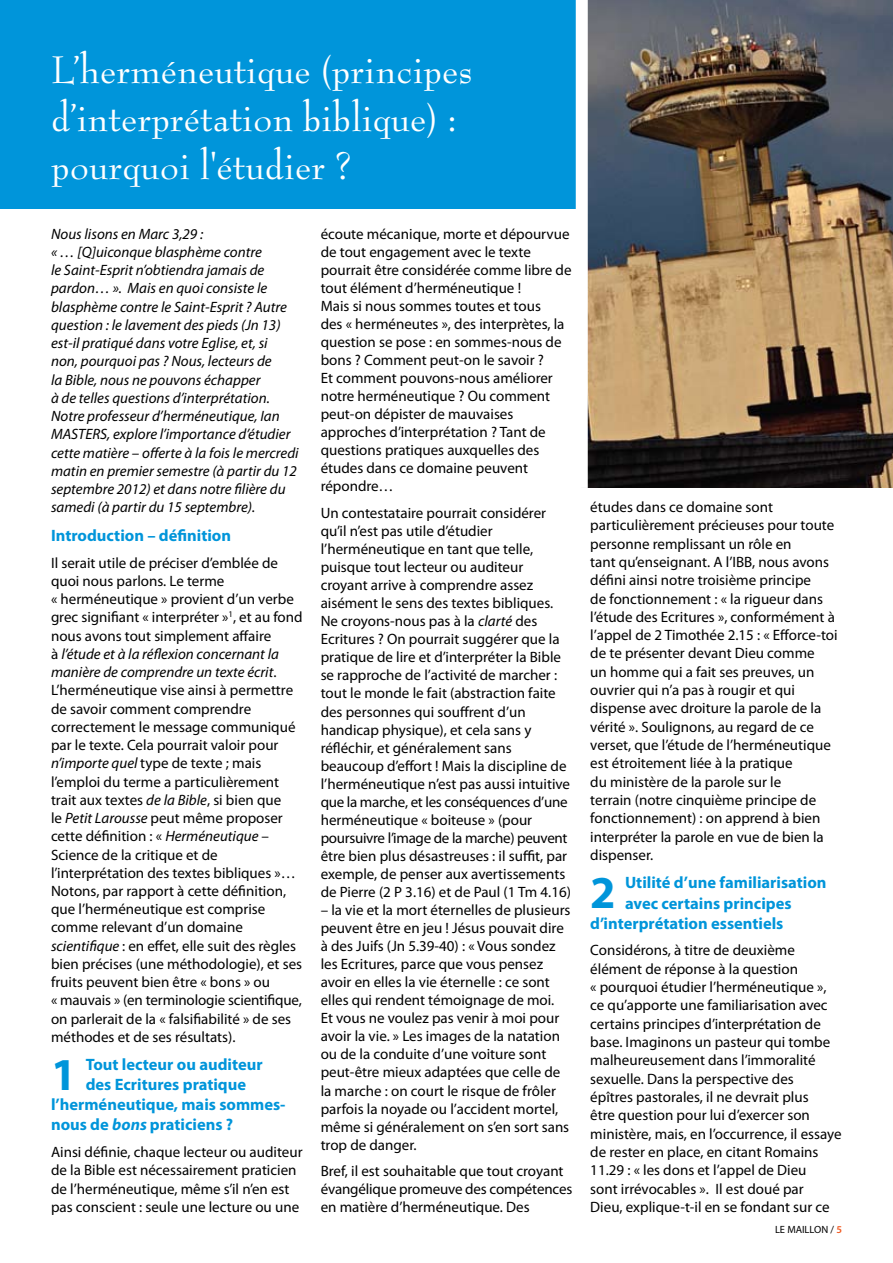
<style>
.page{position:relative;width:893px;height:1263px;background:#fff}
.page>*{position:absolute;margin:0;border:0;box-sizing:border-box;transform-origin:0 0}
.t1{font:700 45.9px "Myriad Pro";color:#0095da}
.t2{font:42px/48px "Bernhard Modern Std";color:#fff}
.t3{font:700 16.5px "Myriad Pro";color:#0095da}
.t4{font:15px/18.3px "Myriad Pro";color:#000}
.t5{font:italic 15px/18.3px "Myriad Pro";color:#000}
.t6{font:10.5px "Myriad Pro";color:#000}
.s1{font-style:italic}
.s2{font-weight:600;color:#f15a22}
</style>
<div class="page">
<div style="left:0;top:0;width:893px;height:208px;background:#0095da"></div>
<img style="left:588px;top:0;width:305px;height:488px">
<div style="left:576px;top:0;width:12px;height:488px;background:#fff"></div>
<h2 class="t2" style="left:51px;top:47px;width:423px">L’herméneutique (principes d’interprétation biblique) : pourquoi l'étudier ?</h2>
<p class="t5" style="left:51px;top:224px;width:249px">Nous lisons en Marc 3,29 :<br>« … [Q]uiconque blasphème contre<br>le Saint-Esprit n’obtiendra jamais de pardon… ». Mais en quoi consiste le blasphème contre le Saint-Esprit ? Autre question : le lavement des pieds (Jn 13) est-il pratiqué dans votre Eglise, et, si<br>non, pourquoi pas ? Nous, lecteurs de<br>la Bible, nous ne pouvons échapper<br>à de telles questions d’interprétation.<br>Notre professeur d’herméneutique, Ian MASTERS, explore l’importance d’étudier cette matière – offerte à la fois le mercredi matin en premier semestre (à partir du 12 septembre 2012) et dans notre filière du samedi (à partir du 15 septembre).</p>
<p class="t3" style="left:51px;top:525px;width:182px">Introduction – définition</p>
<p class="t4" style="left:51px;top:553px;width:253px">Il serait utile de préciser d’emblée de quoi nous parlons. Le terme<br>« herméneutique » provient d’un verbe grec signifiant « interpréter »<sup>1</sup>, et au fond nous avons tout simplement affaire<br>à <span class="s1">l’étude et à la réflexion concernant la manière de comprendre un texte écrit</span>.<br>L’herméneutique vise ainsi à permettre de savoir comment comprendre correctement le message communiqué par le texte. Cela pourrait valoir pour <span class="s1">n’importe quel</span> type de texte ; mais l’emploi du terme a particulièrement trait aux textes <span class="s1">de la Bible</span>, si bien que<br>le <span class="s1">Petit Larousse</span> peut même proposer cette définition : « <span class="s1">Herméneutique</span> – Science de la critique et de l’interprétation des textes bibliques »… Notons, par rapport à cette définition, que l’herméneutique est comprise comme relevant d’un domaine <span class="s1">scientifique</span> : en effet, elle suit des règles bien précises (une méthodologie), et ses fruits peuvent bien être « bons » ou<br>« mauvais » (en terminologie scientifique, on parlerait de la « falsifiabilité » de ses méthodes et de ses résultats).</p>
<h1 class="t1" style="left:51px;top:1045px;width:27px">1</h1>
<p class="t3" style="left:86px;top:1054px;width:178px">Tout lecteur ou auditeur</p>
<p class="t3" style="left:86px;top:1074px;width:162px">des Ecritures pratique</p>
<p class="t3" style="left:51px;top:1094px;width:236px">l’herméneutique, mais sommes-</p>
<p class="t3" style="left:51px;top:1114px;width:184px">nous de <span class="s1">bons</span> praticiens ?</p>
<p class="t4" style="left:51px;top:1143px;width:253px">Ainsi définie, chaque lecteur ou auditeur de la Bible est nécessairement praticien de l’herméneutique, même s’il n’en est pas conscient : seule une lecture ou une</p>
<p class="t4" style="left:321px;top:224px;width:252px">écoute mécanique, morte et dépourvue de tout engagement avec le texte pourrait être considérée comme libre de tout élément d’herméneutique !<br>Mais si nous sommes toutes et tous<br>des « herméneutes », des interprètes, la question se pose : en sommes-nous de bons ? Comment peut-on le savoir ?<br>Et comment pouvons-nous améliorer notre herméneutique ? Ou comment peut-on dépister de mauvaises approches d’interprétation ? Tant de questions pratiques auxquelles des études dans ce domaine peuvent répondre…</p>
<p class="t4" style="left:321px;top:504px;width:252px">Un contestataire pourrait considérer qu’il n’est pas utile d’étudier l’herméneutique en tant que telle, puisque tout lecteur ou auditeur croyant arrive à comprendre assez aisément le sens des textes bibliques.<br>Ne croyons-nous pas à la <span class="s1">clarté</span> des Ecritures ? On pourrait suggérer que la pratique de lire et d’interpréter la Bible se rapproche de l’activité de marcher : tout le monde le fait (abstraction faite des personnes qui souffrent d’un handicap physique), et cela sans y réfléchir, et généralement sans beaucoup d’effort ! Mais la discipline de l’herméneutique n’est pas aussi intuitive que la marche, et les conséquences d’une herméneutique « boiteuse » (pour poursuivre l’image de la marche) peuvent être bien plus désastreuses : il suffit, par exemple, de penser aux avertissements de Pierre (2 P 3.16) et de Paul (1 Tm 4.16)</p>
<p class="t4" style="left:321px;top:901px;width:251px">– la vie et la mort éternelles de plusieurs peuvent être en jeu ! Jésus pouvait dire à des Juifs (Jn 5.39-40) : « Vous sondez les Ecritures, parce que vous pensez avoir en elles la vie éternelle : ce sont elles qui rendent témoignage de moi.<br>Et vous ne voulez pas venir à moi pour avoir la vie. » Les images de la natation ou de la conduite d’une voiture sont peut-être mieux adaptées que celle de la marche : on court le risque de frôler parfois la noyade ou l’accident mortel, même si généralement on s’en sort sans trop de danger.</p>
<p class="t4" style="left:321px;top:1162px;width:253px">Bref, il est souhaitable que tout croyant évangélique promeuve des compétences en matière d’herméneutique. Des</p>
<p class="t4" style="left:590px;top:497px;width:249px">études dans ce domaine sont particulièrement précieuses pour toute personne remplissant un rôle en<br>tant qu’enseignant. A l’IBB, nous avons défini ainsi notre troisième principe<br>de fonctionnement : « la rigueur dans l’étude des Ecritures », conformément à l’appel de 2 Timothée 2.15 : « Efforce-toi de te présenter devant Dieu comme<br>un homme qui a fait ses preuves, un ouvrier qui n’a pas à rougir et qui dispense avec droiture la parole de la vérité ». Soulignons, au regard de ce verset, que l’étude de l’herméneutique est étroitement liée à la pratique<br>du ministère de la parole sur le<br>terrain (notre cinquième principe de fonctionnement) : on apprend à bien interpréter la parole en vue de bien la dispenser.</p>
<h1 class="t1" style="left:590px;top:863px;width:27px">2</h1>
<p class="t3" style="left:625px;top:872px;width:203px">Utilité d’une familiarisation</p>
<p class="t3" style="left:625px;top:892px;width:168px">avec certains principes</p>
<p class="t3" style="left:590px;top:912px;width:195px">d’interprétation essentiels</p>
<p class="t4" style="left:590px;top:941px;width:253px">Considérons, à titre de deuxième élément de réponse à la question<br>« pourquoi étudier l’herméneutique », ce qu’apporte une familiarisation avec certains principes d’interprétation de base. Imaginons un pasteur qui tombe malheureusement dans l’immoralité sexuelle. Dans la perspective des<br>épîtres pastorales, il ne devrait plus<br>être question pour lui d’exercer son ministère, mais, en l’occurrence, il essaye de rester en place, en citant Romains 11.29 : « les dons et l’appel de Dieu<br>sont irrévocables ». Il est doué par<br>Dieu, explique-t-il en se fondant sur ce</p>
<p class="t6" style="left:775px;top:1222px;width:68px">LE MAILLON / <span class="s2">5</span></p>
</div>
